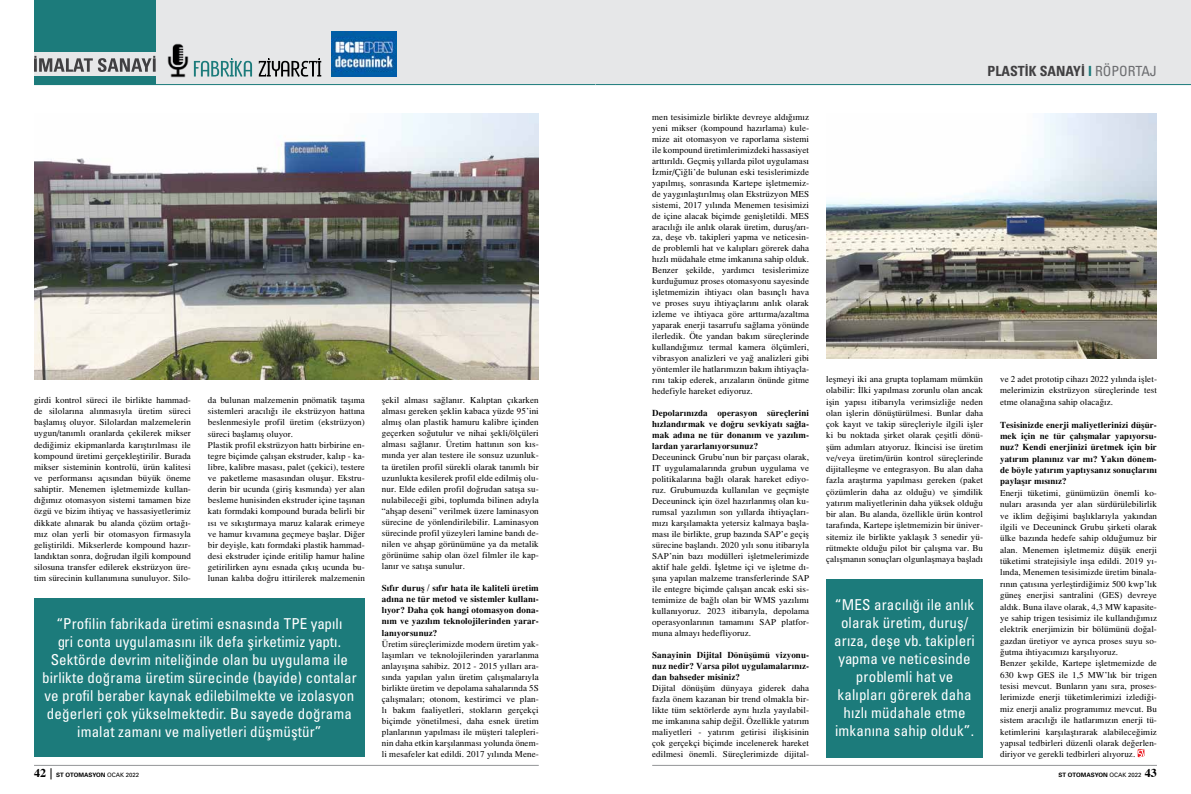
<style>
.page{position:relative;width:1191px;height:794px;background:#fff}
.page>*{position:absolute;margin:0;border:0;box-sizing:border-box;transform-origin:0 0}
.t1{font:15px/18px "Univers Condensed Tr";letter-spacing:.01em;color:#fff;text-align:center}
.t2{font:14px "Univers Cond Bd Tr";color:#414042}
.t3{font:9px/11.1px "Times Tr";letter-spacing:.01em;color:#000;text-align:justify}
.t4{font:700 9px/11.1px "Times Tr";letter-spacing:.01em;color:#000;text-align:justify}
.t5{font:6px "Univers Bold Tr";color:#000}
.s1{color:#1c7b7b}
.s2{font-family:"Univers Condensed Tr";color:#6d6e71}
.s3{font-family:"Times";font-weight:700;font-size:12px}
.s4{font-family:"Helvetica Tr";font-weight:700;font-size:12px}
.s5{font-family:"Univers Tr"}
</style>
<div class="page">
<hr style="left:652px;top:765px;width:505px;height:1px;background:#939598">
<hr style="left:34px;top:765px;width:505px;height:1px;background:#939598">
<div style="left:595px;top:0;width:596px;height:85px;background:#e6e7e8"></div>
<hr style="left:595px;top:84px;width:596px;height:1px;background:#1c7b7b">
<div style="left:34px;top:0;width:561px;height:85px;background:#e6e7e8"></div>
<hr style="left:34px;top:84px;width:561px;height:1px;background:#1c7b7b">
<div style="left:34px;top:0;width:122px;height:52px;background:#1c7b7b"></div>
<div style="left:34px;top:77px;width:122px;height:8px;background:#1c7b7b"></div>
<svg style="left:34px;top:56px;width:122px;height:16px"></svg>
<svg style="left:1137px;top:749px;width:7px;height:8px"></svg>
<img style="left:167px;top:43px;width:22px;height:35px">
<svg style="left:259px;top:58px;width:62px;height:19px"></svg>
<svg style="left:194px;top:58px;width:58px;height:19px"></svg>
<img style="left:332px;top:32px;width:64px;height:45px">
<img style="left:34px;top:113px;width:505px;height:267px">
<img style="left:826px;top:113px;width:331px;height:246px">
<div style="left:34px;top:598px;width:331px;height:159px;background:#1c7b7b"></div>
<div style="left:826px;top:579px;width:157px;height:178px;background:#1c7b7b"></div>
<p class="t3" style="left:34px;top:394px;width:158px">girdi kontrol süreci ile birlikte hammad&shy;de silolarına alınmasıyla üretim süreci başlamış oluyor. Silolardan malzemelerin uygun/tanımlı oranlarda çekilerek mikser dediğimiz ekipmanlarda karıştırılması ile kompound üretimi gerçekleştirilir. Burada mikser sisteminin kontrolü, ürün kalitesi ve performansı açısından büyük öneme sahiptir. Menemen işletmemizde kullan&shy;dığımız otomasyon sistemi tamamen bize özgü ve bizim ihtiyaç ve hassasiyetlerimiz dikkate alınarak bu alanda çözüm ortağı&shy;mız olan yerli bir otomasyon firmasıyla geliştirildi. Mikserlerde kompound hazır&shy;landıktan sonra, doğrudan ilgili kompound silosuna transfer edilerek ekstrüzyon üre&shy;tim sürecinin kullanımına sunuluyor. Silo-</p>
<p class="t3" style="left:208px;top:394px;width:158px;text-align:left">da bulunan malzemenin pnömatik taşıma sistemleri aracılığı ile ekstrüzyon hattına beslenmesiyle profil üretim (ekstrüzyon) süreci başlamış oluyor.<br>Plastik profil ekstrüzyon hattı birbirine en&shy;tegre biçimde çalışan ekstruder, kalıp - ka&shy;libre, kalibre masası, palet (çekici), testere ve paketleme masasından oluşur. Ekstru&shy;derin bir ucunda (giriş kısmında) yer alan besleme hunisinden ekstruder içine taşınan katı formdaki kompound burada belirli bir ısı ve sıkıştırmaya maruz kalarak erimeye ve hamur kıvamına geçmeye başlar. Diğer bir deyişle, katı formdaki plastik hammad&shy;desi ekstruder içinde eritilip hamur haline getirilirken aynı esnada çıkış ucunda bu&shy;lunan kalıba doğru ittirilerek malzemenin</p>
<p class="t3" style="left:382px;top:394px;width:158px">şekil alması sağlanır. Kalıptan çıkarken alması gereken şeklin kabaca yüzde 95’ini almış olan plastik hamuru kalibre içinden geçerken soğutulur ve nihai şekli/ölçüleri alması sağlanır. Üretim hattının son kıs&shy;mında yer alan testere ile sonsuz uzunluk&shy;ta üretilen profil sürekli olarak tanımlı bir uzunlukta kesilerek profil elde edilmiş olu&shy;nur. Elde edilen profil doğrudan satışa su&shy;nulabileceği gibi, toplumda bilinen adıyla “ahşap deseni” verilmek üzere laminasyon sürecine de yönlendirilebilir. Laminasyon sürecinde profil yüzeyleri lamine bandı de&shy;nilen ve ahşap görünümüne ya da metalik görünüme sahip olan özel filmler ile kap&shy;lanır ve satışa sunulur.</p>
<p class="t4" style="left:382px;top:582px;width:158px">Sıfır duruş / sıfır hata ile kaliteli üretim adına ne tür metod ve sistemler kullanı&shy;lıyor? Daha çok hangi otomasyon dona&shy;nım ve yazılım teknolojilerinden yarar&shy;lanıyorsunuz?</p>
<p class="t3" style="left:382px;top:638px;width:158px">Üretim süreçlerimizde modern üretim yak&shy;laşımları ve teknolojilerinden yararlanma anlayışına sahibiz. 2012 - 2015 yılları ara&shy;sında yapılan yalın üretim çalışmalarıyla birlikte üretim ve depolama sahalarında 5S çalışmaları; otonom, kestirimci ve plan&shy;lı bakım faaliyetleri, stokların gerçekçi biçimde yönetilmesi, daha esnek üretim planlarının yapılması ile müşteri talepleri&shy;nin daha etkin karşılanması yolunda önem&shy;li mesafeler kat edildi. 2017 yılında Mene-</p>
<p class="t1" style="left:42px;top:614px;width:316px">“Profilin fabrikada üretimi esnasında TPE yapılı<br>gri conta uygulamasını ilk defa şirketimiz yaptı.<br>Sektörde devrim niteliğinde olan bu uygulama ile birlikte doğrama üretim sürecinde (bayide) contalar ve profil beraber kaynak edilebilmekte ve izolasyon değerleri çok yükselmektedir. Bu sayede doğrama imalat zamanı ve maliyetleri düşmüştür”</p>
<p class="t3" style="left:652px;top:111px;width:158px">men tesisimizle birlikte devreye aldığımız yeni mikser (kompound hazırlama) kule&shy;mize ait otomasyon ve raporlama sistemi ile kompound üretimlerimizdeki hassasiyet arttırıldı. Geçmiş yıllarda pilot uygulaması İzmir/Çiğli’de bulunan eski tesislerimizde yapılmış, sonrasında Kartepe işletmemiz&shy;de yaygınlaştırılmış olan Ekstrüzyon MES sistemi, 2017 yılında Menemen tesisimizi de içine alacak biçimde genişletildi. MES aracılığı ile anlık olarak üretim, duruş/arı&shy;za, deşe vb. takipleri yapma ve neticesin&shy;de problemli hat ve kalıpları görerek daha hızlı müdahale etme imkanına sahip olduk.<br>Benzer şekilde, yardımcı tesislerimize kurduğumuz proses otomasyonu sayesinde işletmemizin ihtiyacı olan basınçlı hava ve proses suyu ihtiyaçlarını anlık olarak izleme ve ihtiyaca göre arttırma/azaltma yaparak enerji tasarrufu sağlama yönünde ilerledik. Öte yandan bakım süreçlerinde kullandığımız termal kamera ölçümleri, vibrasyon analizleri ve yağ analizleri gibi yöntemler ile hatlarımızın bakım ihtiyaçla&shy;rını takip ederek, arızaların önünde gitme hedefiyle hareket ediyoruz.</p>
<p class="t4" style="left:652px;top:407px;width:158px">Depolarınızda operasyon süreçlerini hızlandırmak ve doğru sevkiyatı sağla&shy;mak adına ne tür donanım ve yazılım&shy;lardan yararlanıyorsunuz?</p>
<p class="t3" style="left:652px;top:451px;width:158px">Deceuninck Grubu’nun bir parçası olarak, IT uygulamalarında grubun uygulama ve politikalarına bağlı olarak hareket ediyo&shy;ruz. Grubumuzda kullanılan ve geçmişte Deceuninck için özel hazırlanmış olan ku&shy;rumsal yazılımın son yıllarda ihtiyaçları&shy;mızı karşılamakta yetersiz kalmaya başla&shy;ması ile birlikte, grup bazında SAP’e geçiş sürecine başlandı. 2020 yılı sonu itibarıyla SAP’nin bazı modülleri işletmelerimizde aktif hale geldi. İşletme içi ve işletme dı&shy;şına yapılan malzeme transferlerinde SAP ile entegre biçimde çalışan ancak eski sis&shy;temimize de bağlı olan bir WMS yazılımı kullanıyoruz. 2023 itibarıyla, depolama operasyonlarının tamamını SAP platfor&shy;muna almayı hedefliyoruz.</p>
<p class="t4" style="left:652px;top:649px;width:158px">Sanayinin Dijital Dönüşümü vizyonu&shy;nuz nedir? Varsa pilot uygulamalarınız&shy;dan bahseder misiniz?</p>
<p class="t3" style="left:652px;top:682px;width:158px">Dijital dönüşüm dünyaya giderek daha fazla önem kazanan bir trend olmakla bir&shy;likte tüm sektörlerde aynı hızla yayılabil&shy;me imkanına sahip değil. Özellikle yatırım maliyetleri - yatırım getirisi ilişkisinin çok gerçekçi biçimde incelenerek hareket edilmesi önemli. Süreçlerimizde dijital-</p>
<h2 class="t2" style="left:987px;top:62px;width:171px">PLASTİK SANAYİ <span class="s1">I</span> <span class="s2">RÖPORTAJ</span></h2>
<p class="t3" style="left:826px;top:373px;width:158px">leşmeyi iki ana grupta toplamam mümkün olabilir: İlki yapılması zorunlu olan ancak işin yapısı itibarıyla verimsizliğe neden olan işlerin dönüştürülmesi. Bunlar daha çok kayıt ve takip süreçleriyle ilgili işler ki bu noktada şirket olarak çeşitli dönü&shy;şüm adımları atıyoruz. İkincisi ise üretim ve/veya üretim/ürün kontrol süreçlerinde dijitalleşme ve entegrasyon. Bu alan daha fazla araştırma yapılması gereken (paket çözümlerin daha az olduğu) ve şimdilik yatırım maliyetlerinin daha yüksek olduğu bir alan. Bu alanda, özellikle ürün kontrol tarafında, Kartepe işletmemizin bir üniver&shy;sitemiz ile birlikte yaklaşık 3 senedir yü&shy;rütmekte olduğu pilot bir çalışma var. Bu çalışmanın sonuçları olgunlaşmaya başladı</p>
<p class="t3" style="left:1000px;top:373px;width:158px;line-height:11.4px">ve 2 adet prototip cihazı 2022 yılında işlet&shy;melerimizin ekstrüzyon süreçlerinde test etme olanağına sahip olacağız.</p>
<p class="t4" style="left:1000px;top:419px;width:158px;line-height:11.4px">Tesisinizde enerji maliyetlerinizi düşür&shy;mek için ne tür çalışmalar yapıyorsu&shy;nuz? Kendi enerjinizi üretmek için bir yatırım planınız var mı? Yakın dönem&shy;de böyle yatırım yaptıysanız sonuçlarını paylaşır mısınız?</p>
<p class="t3" style="left:1000px;top:487px;width:158px;line-height:11.4px;text-align:left">Enerji tüketimi, günümüzün önemli ko&shy;nuları arasında yer alan sürdürülebilirlik ve iklim değişimi başlıklarıyla yakından ilgili ve Deceuninck Grubu şirketi olarak ülke bazında hedefe sahip olduğumuz bir alan. Menemen işletmemiz düşük enerji tüketimi stratejisiyle inşa edildi. 2019 yı&shy;lında, Menemen tesisimizde üretim binala&shy;rının çatısına yerleştirdiğimiz 500 kwp’lık güneş enerjisi santralini (GES) devreye aldık. Buna ilave olarak, 4,3 MW kapasite&shy;ye sahip trigen tesisimiz ile kullandığımız elektrik enerjimizin bir bölümünü doğal&shy;gazdan üretiyor ve ayrıca proses suyu so&shy;ğutma ihtiyacımızı karşılıyoruz.<br>Benzer şekilde, Kartepe işletmemizde de 630 kwp GES ile 1,5 MW’lık bir trigen tesisi mevcut. Bunların yanı sıra, proses&shy;lerimizde enerji tüketimlerimizi izlediği&shy;miz enerji analiz programımız mevcut. Bu sistem aracılığı ile hatlarımızın enerji tü&shy;ketimlerini karşılaştırarak alabileceğimiz yapısal tedbirleri düzenli olarak değerlen&shy;diriyor ve gerekli tedbirleri alıyoruz.</p>
<h1 class="t1" style="left:834px;top:595px;width:142px">“MES aracılığı ile anlık olarak üretim, duruş/ arıza, deşe vb. takipleri yapma ve neticesinde problemli hat ve kalıpları görerek daha hızlı müdahale etme imkanına sahip olduk”.</h1>
<p class="t5" style="left:34px;top:771px;width:107px"><span class="s3">42</span> <span class="s4">|</span> ST OTOMASYON <span class="s5">OCAK 2022</span></p>
<p class="t5" style="left:1058px;top:771px;width:100px">ST OTOMASYON <span class="s5">OCAK 2022</span> <span class="s3">43</span></p>
</div>
